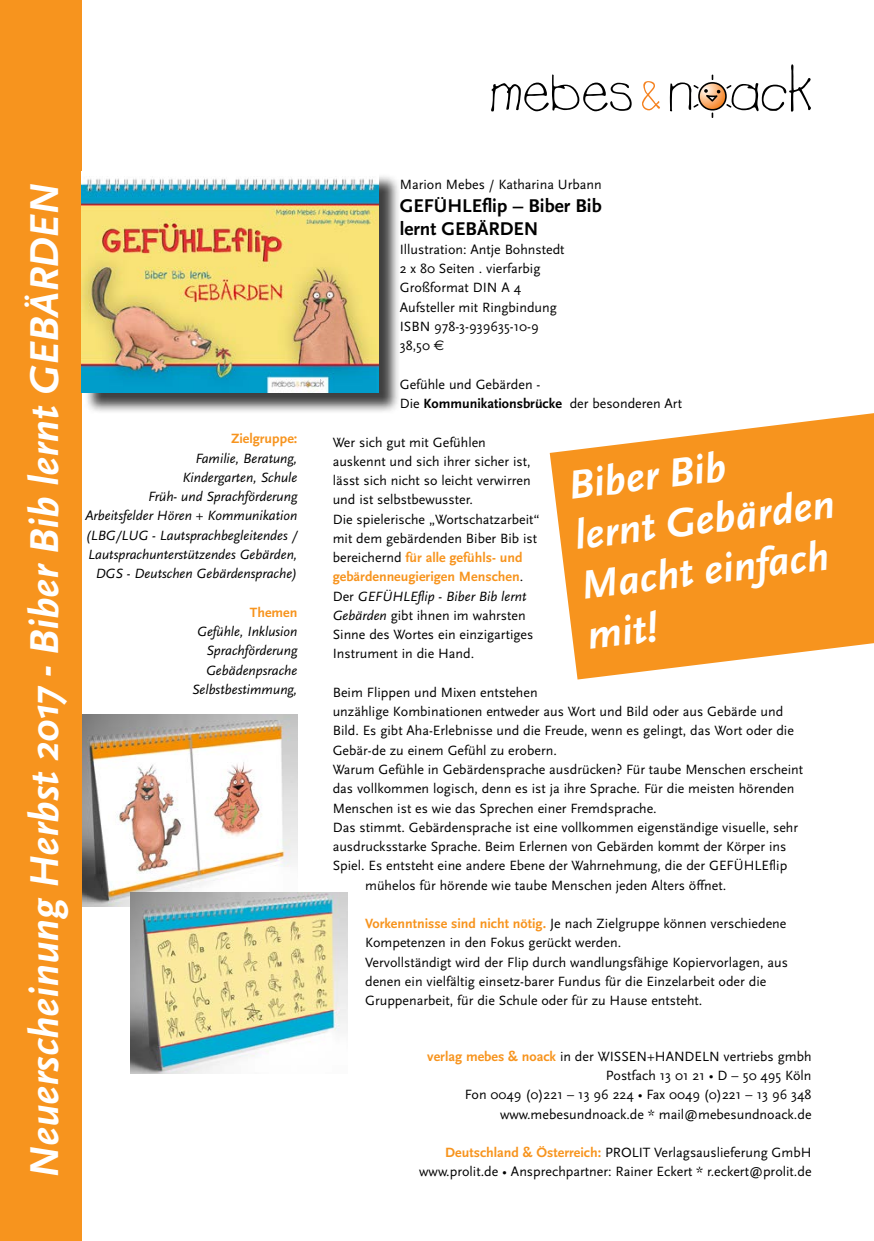
<style>
.page{position:relative;width:874px;height:1241px;background:#fff}
.page>*{position:absolute;margin:0;border:0;box-sizing:border-box;transform-origin:0 0}
.t1{font:italic 700 42px/50.4px "Scala Sans";color:#fff}
.t2{font:700 19.25px/22.8px "Scala Sans";color:#000}
.t3{font:14px/19.2px "Scala Sans";color:#000}
.t4{font:italic 14px/19.2px "Scala Sans";color:#000;text-align:right}
.t5{font:700 14px "Scala Sans";color:#f7941e}
.s1{font-family:"Euro Sans"}
.s2{font-weight:700}
.s3{font-weight:700;color:#f7941e}
.s4{font-style:italic}
</style>
<div class="page">
<img style="left:82px;top:714px;width:215px;height:192px">
<svg style="left:549px;top:413px;width:324px;height:266px;fill:#f7941e"></svg>
<div style="left:0;top:0;width:81px;height:1240px;background:#f7941e"></div>
<div style="left:84px;top:173px;width:316px;height:241px;background:#000;opacity:.75"></div>
<img style="left:82px;top:173px;width:296px;height:219px">
<img style="left:131px;top:892px;width:216px;height:180px">
<svg style="left:642px;top:81px;width:17px;height:29px"></svg>
<svg style="left:669px;top:64px;width:141px;height:54px"></svg>
<svg style="left:491px;top:74px;width:140px;height:37px"></svg>
<h1 class="t1" style="left:20px;top:1177px;width:995px;rotate:-90deg">Neuerscheinung Herbst 2017 - Biber Bib lernt GEBÄRDEN</h1>
<p class="t5" style="left:231px;top:431px;width:68px">Zielgruppe:</p>
<p class="t4" style="left:85px;top:448px;width:214px">Familie, Beratung,<br>Kindergarten, Schule<br>Früh- und Sprachförderung<br>Arbeitsfelder Hören + Kommunikation (LBG/LUG - Lautsprachbegleitendes /<br>Lautsprachunterstützendes Gebärden,<br>DGS - Deutschen Gebärdensprache)</p>
<p class="t5" style="left:250px;top:604px;width:49px">Themen</p>
<p class="t4" style="left:192px;top:622px;width:107px">Gefühle, Inklusion<br>Sprachförderung<br>Gebädenpsrache<br>Selbstbestimmung,</p>
<p class="t3" style="left:399px;top:175px;width:203px">Marion Mebes / Katharina Urbann</p>
<h2 class="t2" style="left:399px;top:195px;width:203px">GEFÜHLEflip – Biber Bib lernt GEBÄRDEN</h2>
<p class="t3" style="left:399px;top:240px;width:166px">Illustration: Antje Bohnstedt<br>2 x 80 Seiten . vierfarbig<br>Großformat DIN A 4<br>Aufsteller mit Ringbindung<br>ISBN 978-3-939635-10-9<br>38,50 <span class="s1">E</span></p>
<p class="t3" style="left:399px;top:375px;width:283px">Gefühle und Gebärden -<br>Die <span class="s2">Kommunikationsbrücke</span> der besonderen Art</p>
<p class="t3" style="left:332px;top:432px;width:208px">Wer sich gut mit Gefühlen auskennt und sich ihrer sicher ist, lässt sich nicht so leicht verwirren und ist selbstbewusster.<br>Die spielerische „Wortschatzarbeit“ mit dem gebärdenden Biber Bib ist bereichernd <span class="s3">für alle gefühls- und gebärdenneugierigen Menschen</span>.<br>Der <span class="s4">GEFÜHLEflip - Biber Bib lernt<br>Gebärden</span> gibt ihnen im wahrsten<br>Sinne des Wortes ein einzigartiges<br>Instrument in die Hand.</p>
<p class="t3" style="left:332px;top:683px;width:206px">Beim Flippen und Mixen entstehen</p>
<p class="t3" style="left:332px;top:702px;width:452px">unzählige Kombinationen entweder aus Wort und Bild oder aus Gebärde und</p>
<p class="t3" style="left:332px;top:721px;width:462px">Bild. Es gibt Aha-Erlebnisse und die Freude, wenn es gelingt, das Wort oder die</p>
<p class="t3" style="left:332px;top:740px;width:225px">Gebär-de zu einem Gefühl zu erobern.</p>
<p class="t3" style="left:332px;top:760px;width:472px">Warum Gefühle in Gebärdensprache ausdrücken? Für taube Menschen erscheint</p>
<p class="t3" style="left:332px;top:779px;width:463px">das vollkommen logisch, denn es ist ja ihre Sprache. Für die meisten hörenden</p>
<p class="t3" style="left:332px;top:798px;width:325px">Menschen ist es wie das Sprechen einer Fremdsprache.</p>
<p class="t3" style="left:332px;top:817px;width:466px">Das stimmt. Gebärdensprache ist eine vollkommen eigenständige visuelle, sehr</p>
<p class="t3" style="left:332px;top:837px;width:455px">ausdrucksstarke Sprache. Beim Erlernen von Gebärden kommt der Körper ins</p>
<p class="t3" style="left:332px;top:856px;width:456px">Spiel. Es entsteht eine andere Ebene der Wahrnehmung, die der GEFÜHLEflip</p>
<p class="t3" style="left:365px;top:875px;width:362px">mühelos für hörende wie taube Menschen jeden Alters öffnet.</p>
<p class="t3" style="left:365px;top:914px;width:424px"><span class="s3">Vorkenntnisse sind nicht nötig.</span> Je nach Zielgruppe können verschiedene Kompetenzen in den Fokus gerückt werden.<br>Vervollständigt wird der Flip durch wandlungsfähige Kopiervorlagen, aus denen ein vielfältig einsetz-barer Fundus für die Einzelarbeit oder die Gruppenarbeit, für die Schule oder für zu Hause entsteht.</p>
<h1 class="t1" style="left:565px;top:461px;width:263px;rotate:-7deg">Biber Bib<br>lernt Gebärden<br>Macht einfach mit!</h1>
<p class="t3" style="left:427px;top:1046px;width:385px;text-align:right"><span class="s3">verlag mebes &amp; noack</span> in der WISSEN+HANDELN vertriebs gmbh Postfach 13 01 21 • D – 50 495 Köln<br>Fon 0049 (0)221 – 13 96 224 • Fax 0049 (0)221 – 13 96 348 www.mebesundnoack.de * mail@mebesundnoack.de</p>
<p class="t3" style="left:419px;top:1143px;width:393px;text-align:right"><span class="s3">Deutschland &amp; Österreich:</span> PROLIT Verlagsauslieferung GmbH www.prolit.de • Ansprechpartner: Rainer Eckert * r.eckert@prolit.de</p>
</div>
